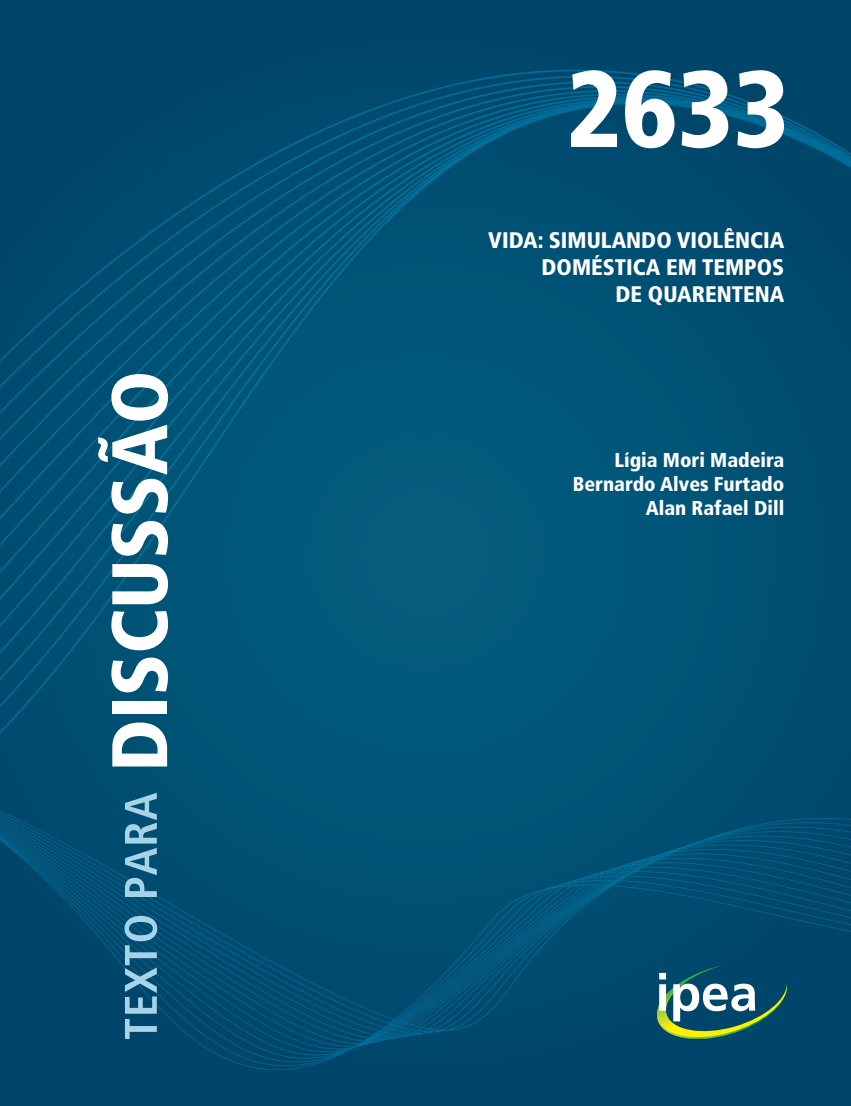
<style>
.page{position:relative;width:851px;height:1106px;background:#fff}
.page>*{position:absolute;margin:0;border:0;box-sizing:border-box;transform-origin:0 0}
.t1{font:900 condensed 108px "Frutiger LT Pro";color:#fff}
.titulo{font:900 condensed 22.5px/27px "Frutiger LT Pro";color:#fff;text-align:right}
.autores{font:900 condensed 20.1px "Frutiger LT Pro";color:#fff}
</style>
<div class="page">
<img style="left:0;top:0;width:850px;height:1106px">
<svg style="left:652px;top:965px;width:134px;height:77px;background:#3b7278"></svg>
<svg style="left:125px;top:1019px;width:32px;height:20px"></svg>
<svg style="left:124px;top:915px;width:33px;height:98px;background:#4583a2"></svg>
<svg style="left:125px;top:792px;width:32px;height:105px;background:#4a89a6"></svg>
<svg style="left:112px;top:722px;width:55px;height:44px"></svg>
<div style="left:112px;top:701px;width:55px;height:13px;background:#fff"></div>
<svg style="left:111px;top:657px;width:57px;height:35px"></svg>
<svg style="left:111px;top:611px;width:57px;height:39px"></svg>
<svg style="left:112px;top:564px;width:56px;height:40px"></svg>
<svg style="left:111px;top:521px;width:57px;height:34px"></svg>
<svg style="left:98px;top:374px;width:70px;height:139px"></svg>
<p class="t1" style="left:566px;top:44px;width:225px">2633</p>
<p class="titulo" style="left:488px;top:227px;width:297px">VIDA: SIMULANDO VIOLÊNCIA<br>DOMÉSTICA EM TEMPOS<br>DE QUARENTENA</p>
<p class="autores" style="left:614px;top:448px;width:171px">Lígia Mori Madeira</p>
<p class="autores" style="left:573px;top:472px;width:213px">Bernardo Alves Furtado</p>
<p class="autores" style="left:645px;top:496px;width:140px">Alan Rafael Dill</p>
</div>
